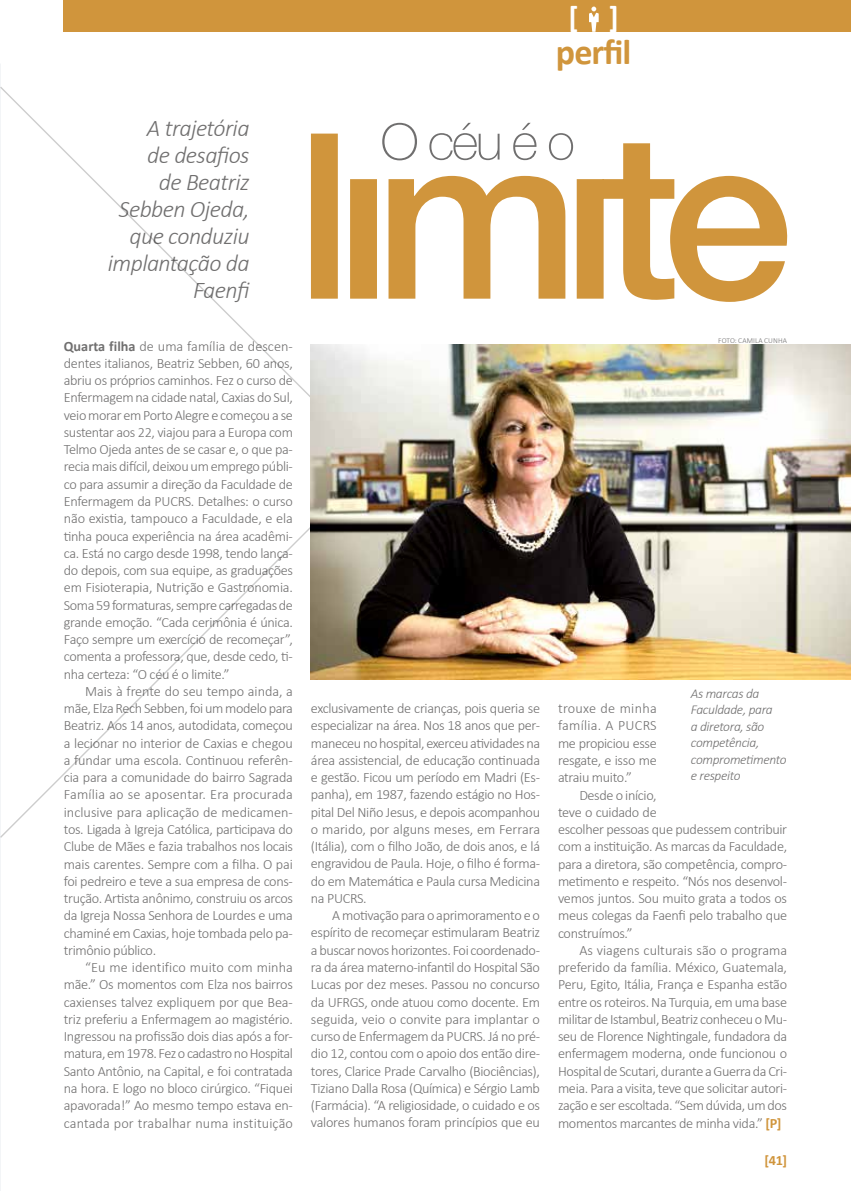
<style>
.page{position:relative;width:851px;height:1191px;background:#fff}
.page>*{position:absolute;margin:0;border:0;box-sizing:border-box;transform-origin:0 0}
.t1{font:100 50.25px "Helvetica Neue";color:#706f6f}
.t2{font:700 36px "Calibri";color:#d0953c}
.t3{font:700 30.75px "Calibri";color:#fff}
.t4{font:italic 300 24px/27px "Calibri";letter-spacing:-.025em;color:#706f6f;text-align:right}
.t5{font:300 14.25px/17.2px "Calibri";letter-spacing:-.025em;color:#706f6f;text-align:justify}
.t6{font:700 14.25px "Calibri";color:#d0953c}
.t7{font:italic 300 13.5px/16.5px "Calibri";letter-spacing:-.025em;color:#706f6f}
.t8{font:300 7.5px "Calibri";letter-spacing:.015em;color:#706f6f}
.s1{font-weight:700}
.s2{font-weight:700;color:#d0953c}
</style>
<div class="page">
<div style="left:64px;top:0;width:786px;height:32px;background:#d0953c"></div>
<svg style="left:589px;top:7px;width:9px;height:25px"></svg>
<svg style="left:388px;top:143px;width:400px;height:159px"></svg>
<svg style="left:0;top:85px;width:378px;height:754px"></svg>
<img style="left:311px;top:345px;width:539px;height:334px">
<h3 class="t3" style="left:568px;top:-5px;width:52px">[ ]</h3>
<h2 class="t2" style="left:556px;top:26px;width:77px">perfil</h2>
<h3 class="t4" style="left:108px;top:114px;width:146px">A trajetória<br>de desafios<br>de Beatriz<br>Sebben Ojeda, que conduziu implantação da<br>Faenfi</h3>
<p class="t5" style="left:64px;top:337px;width:231px"><span class="s1">Quarta filha</span> de uma família de descen&shy;dentes italianos, Beatriz Sebben, 60 anos, abriu os próprios caminhos. Fez o curso de Enfermagem na cidade natal, Caxias do Sul, veio morar em Porto Alegre e começou a se sustentar aos 22, viajou para a Europa com Telmo Ojeda antes de se casar e, o que pa&shy;recia mais difícil, deixou um emprego públi&shy;co para assumir a direção da Faculdade de Enfermagem da PUCRS. Detalhes: o curso não existia, tampouco a Faculdade, e ela tinha pouca experiência na área acadêmi&shy;ca. Está no cargo desde 1998, tendo lança&shy;do depois, com sua equipe, as graduações em Fisioterapia, Nutrição e Gastronomia.<br>Soma 59 formaturas, sempre carregadas de grande emoção. “Cada cerimônia é única.<br>Faço sempre um exercício de recomeçar”, comenta a professora, que, desde cedo, ti&shy;nha certeza: “O céu é o limite.”</p>
<p class="t5" style="left:64px;top:682px;width:231px;text-indent:21px">Mais à frente do seu tempo ainda, a mãe, Elza Rech Sebben, foi um modelo para Beatriz. Aos 14 anos, autodidata, começou a lecionar no interior de Caxias e chegou a fundar uma escola. Continuou referên&shy;cia para a comunidade do bairro Sagrada Família ao se aposentar. Era procurada inclusive para aplicação de medicamen&shy;tos. Ligada à Igreja Católica, participava do Clube de Mães e fazia trabalhos nos locais mais carentes. Sempre com a filha. O pai foi pedreiro e teve a sua empresa de cons&shy;trução. Artista anônimo, construiu os arcos da Igreja Nossa Senhora de Lourdes e uma chaminé em Caxias, hoje tombada pelo pa&shy;trimônio público.</p>
<p class="t5" style="left:64px;top:958px;width:231px;text-indent:21px">“Eu me identifico muito com minha mãe.” Os momentos com Elza nos bairros caxienses talvez expliquem por que Bea&shy;triz preferiu a Enfermagem ao magistério.<br>Ingressou na profissão dois dias após a for&shy;matura, em 1978. Fez o cadastro no Hospital Santo Antônio, na Capital, e foi contratada na hora. E logo no bloco cirúrgico. “Fiquei apavorada!” Ao mesmo tempo estava en&shy;cantada por trabalhar numa instituição</p>
<h1 class="t1" style="left:380px;top:113px;width:196px">O céu é o</h1>
<p class="t8" style="left:718px;top:335px;width:70px">FOTO: CAMILA CUNHA</p>
<p class="t5" style="left:311px;top:699px;width:231px">exclusivamente de crianças, pois queria se especializar na área. Nos 18 anos que per&shy;maneceu no hospital, exerceu atividades na área assistencial, de educação continuada e gestão. Ficou um período em Madri (Es&shy;panha), em 1987, fazendo estágio no Hos&shy;pital Del Niño Jesus, e depois acompanhou o marido, por alguns meses, em Ferrara (Itália), com o filho João, de dois anos, e lá engravidou de Paula. Hoje, o filho é forma&shy;do em Matemática e Paula cursa Medicina na PUCRS.</p>
<p class="t5" style="left:311px;top:906px;width:230px;text-indent:21px">A motivação para o aprimoramento e o espírito de recomeçar estimularam Beatriz a buscar novos horizontes. Foi coordenado&shy;ra da área materno-infantil do Hospital São Lucas por dez meses. Passou no concurso da UFRGS, onde atuou como docente. Em seguida, veio o convite para implantar o curso de Enfermagem da PUCRS. Já no pré&shy;dio 12, contou com o apoio dos então dire&shy;tores, Clarice Prade Carvalho (Biociências), Tiziano Dalla Rosa (Química) e Sérgio Lamb (Farmácia). “A religiosidade, o cuidado e os valores humanos foram princípios que eu</p>
<p class="t7" style="left:690px;top:685px;width:97px">As marcas da<br>Faculdade, para<br>a diretora, são competência, comprometimento e respeito</p>
<p class="t5" style="left:558px;top:699px;width:100px">trouxe de minha família. A PUCRS me propiciou esse resgate, e isso me atraiu muito.”</p>
<p class="t5" style="left:558px;top:786px;width:231px;text-align:left;text-indent:21px">Desde o início,<br>teve o cuidado de<br>escolher pessoas que pudessem contribuir com a instituição. As marcas da Faculdade, para a diretora, são competência, compro&shy;metimento e respeito. “Nós nos desenvol&shy;vemos juntos. Sou muito grata a todos os meus colegas da Faenfi pelo trabalho que construímos.”</p>
<p class="t5" style="left:558px;top:941px;width:230px;text-indent:21px">As viagens culturais são o programa preferido da família. México, Guatemala, Peru, Egito, Itália, França e Espanha estão entre os roteiros. Na Turquia, em uma base militar de Istambul, Beatriz conheceu o Mu&shy;seu de Florence Nightingale, fundadora da enfermagem moderna, onde funcionou o Hospital de Scutari, durante a Guerra da Cri&shy;meia. Para a visita, teve que solicitar autori&shy;zação e ser escoltada. “Sem dúvida, um dos momentos marcantes de minha vida.” <span class="s2">[P]</span></p>
<p class="t6" style="left:764px;top:1150px;width:24px">[41]</p>
</div>
